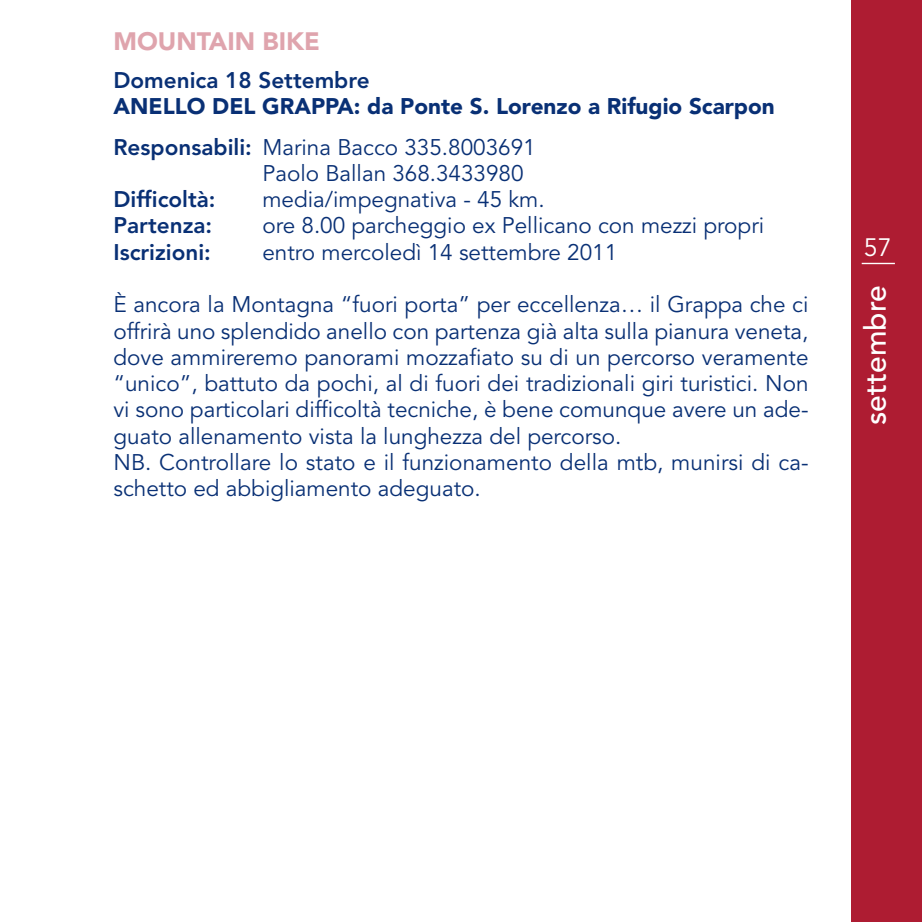
<style>
.page{position:relative;width:922px;height:922px;background:#fff}
.page>*{position:absolute;margin:0;border:0;box-sizing:border-box;transform-origin:0 0}
.t1{font:500 30px "Avenir";color:#fff}
.t2{font:900 25px "Avenir";color:#dfa4ad}
.t3{font:25px "Avenir";color:#fff}
.t4{font:22.5px/26.2px "Avenir";color:#093075}
.t5{font:900 22.5px/40.5px "Avenir";color:#093075}
.t6{font:800 22.5px "Avenir";color:#093075}
.s1{font-weight:800}
.s2{font-weight:400}
</style>
<div class="page">
<div style="left:850px;top:0;width:71px;height:921px;background:#ae1c32"></div>
<hr style="left:861px;top:263px;width:33px;height:1px;background:#fff">
<p class="t2" style="left:113px;top:31px;width:208px">MOUNTAIN BIKE</p>
<p class="t6" style="left:113px;top:71px;width:258px">Domenica 18 Settembre</p>
<p class="t5" style="left:113px;top:88px;width:662px">ANELLO DEL GRAPPA: da Ponte S. Lorenzo a Rifugio Scarpon<br><span class="s1">Responsabili:</span> <span class="s2">Marina Bacco 335.8003691</span></p>
<p class="t4" style="left:262px;top:162px;width:263px">Paolo Ballan 368.3433980</p>
<p class="t6" style="left:113px;top:190px;width:104px">Difficoltà:</p>
<p class="t4" style="left:262px;top:188px;width:284px">media/impegnativa - 45 km.</p>
<p class="t6" style="left:113px;top:216px;width:100px">Partenza:</p>
<p class="t4" style="left:262px;top:214px;width:503px">ore 8.00 parcheggio ex Pellicano con mezzi propri</p>
<p class="t6" style="left:113px;top:243px;width:99px">Iscrizioni:</p>
<p class="t4" style="left:262px;top:240px;width:356px">entro mercoledì 14 settembre 2011</p>
<p class="t4" style="left:113px;top:293px;width:696px">È ancora la Montagna “fuori porta” per eccellenza… il Grappa che ci offrirà uno splendido anello con partenza già alta sulla pianura veneta, dove ammireremo panorami mozzafiato su di un percorso veramente “unico”, battuto da pochi, al di fuori dei tradizionali giri turistici. Non vi sono particolari difficoltà tecniche, è bene comunque avere un ade&shy;guato allenamento vista la lunghezza del percorso.<br>NB. Controllare lo stato e il funzionamento della mtb, munirsi di ca&shy;schetto ed abbigliamento adeguato.</p>
<p class="t3" style="left:863px;top:237px;width:29px">57</p>
<h1 class="t1" style="left:862px;top:425px;width:141px;rotate:-90deg">settembre</h1>
</div>
